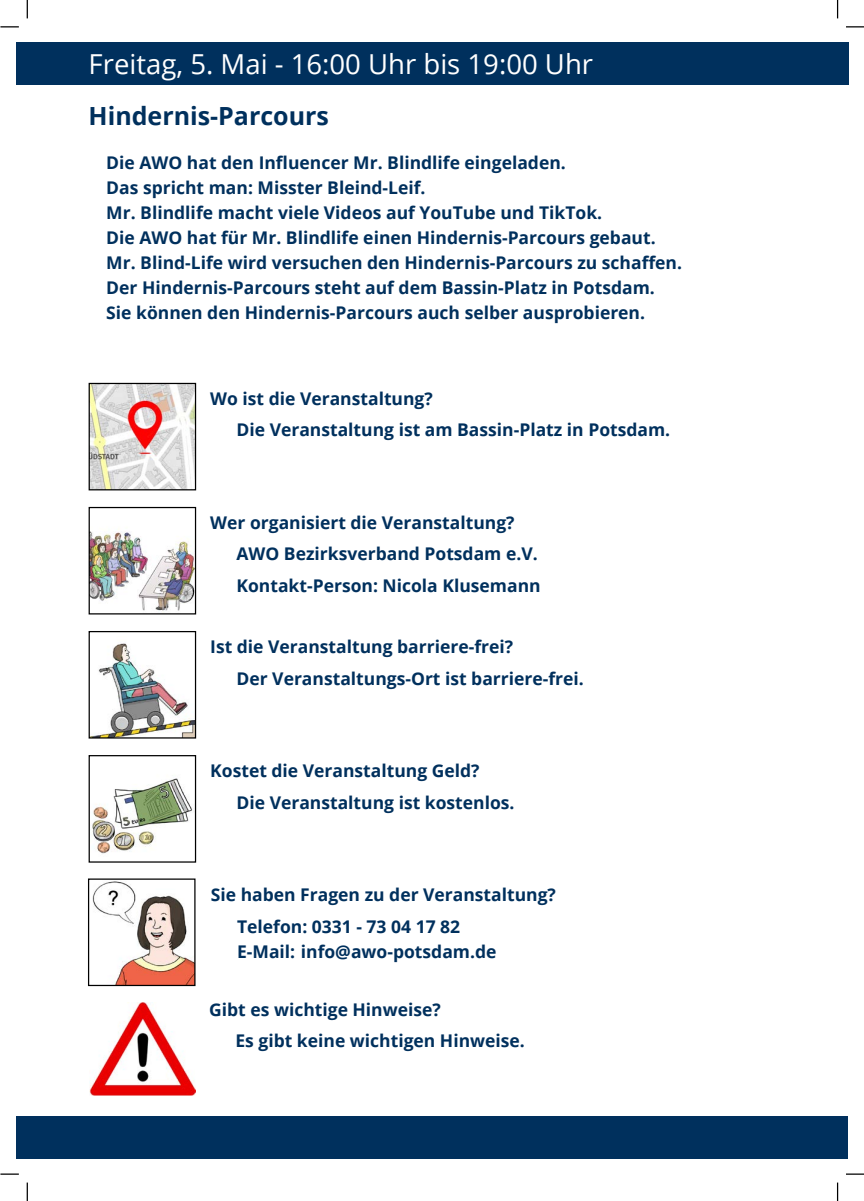
<style>
.page{position:relative;width:864px;height:1201px;background:#fff}
.page>*{position:absolute;margin:0;border:0;box-sizing:border-box;transform-origin:0 0}
.Datum_Veranstaltung_H2{font:27.5px "Open Sans";color:#fff}
.Veranstaltungen_H1{font:700 25px "Open Sans";color:#00305d}
.Fließtext_P_bold{font:700 17.5px "Open Sans";color:#00305d}
</style>
<div class="page">
<svg style="left:27px;top:0;width:1px;height:18px"></svg>
<svg style="left:0;top:26px;width:19px;height:1px"></svg>
<svg style="left:846px;top:26px;width:18px;height:1px"></svg>
<svg style="left:837px;top:0;width:1px;height:18px"></svg>
<svg style="left:837px;top:1182px;width:1px;height:18px"></svg>
<svg style="left:846px;top:1173px;width:18px;height:1px"></svg>
<svg style="left:0;top:1173px;width:19px;height:1px"></svg>
<svg style="left:27px;top:1182px;width:1px;height:18px"></svg>
<div style="left:16px;top:43px;width:833px;height:42px;background:#00305d"></div>
<div style="left:17px;top:1116px;width:831px;height:43px;background:#00305d"></div>
<img style="left:92px;top:778px;width:101px;height:76px">
<div style="left:89px;top:755px;width:107px;height:107px;border:1px solid #000"></div>
<img style="left:91px;top:385px;width:103px;height:103px">
<div style="left:89px;top:383px;width:107px;height:107px;border:1px solid #000"></div>
<img style="left:91px;top:529px;width:103px;height:82px">
<div style="left:89px;top:507px;width:107px;height:107px;border:1px solid #000"></div>
<img style="left:92px;top:643px;width:102px;height:93px">
<div style="left:89px;top:631px;width:107px;height:107px;border:1px solid #000"></div>
<img style="left:92px;top:881px;width:102px;height:103px">
<div style="left:88px;top:878px;width:108px;height:108px;border:1px solid #000"></div>
<img style="left:89px;top:1002px;width:107px;height:93px">
<h2 class="Datum_Veranstaltung_H2" style="left:89px;top:45px;width:506px">Freitag, 5. Mai - 16:00 Uhr bis 19:00 Uhr</h2>
<h1 class="Veranstaltungen_H1" style="left:89px;top:99px;width:242px">Hindernis-Parcours</h1>
<p class="Fließtext_P_bold" style="left:106px;top:151px;width:461px">Die AWO hat den Influencer Mr. Blindlife eingeladen.</p>
<p class="Fließtext_P_bold" style="left:106px;top:176px;width:321px">Das spricht man: Misster Bleind-Leif.</p>
<p class="Fließtext_P_bold" style="left:106px;top:201px;width:497px">Mr. Blindlife macht viele Videos auf YouTube und TikTok.</p>
<p class="Fließtext_P_bold" style="left:106px;top:226px;width:551px">Die AWO hat für Mr. Blindlife einen Hindernis-Parcours gebaut.</p>
<p class="Fließtext_P_bold" style="left:106px;top:251px;width:577px">Mr. Blind-Life wird versuchen den Hindernis-Parcours zu schaffen.</p>
<p class="Fließtext_P_bold" style="left:106px;top:276px;width:550px">Der Hindernis-Parcours steht auf dem Bassin-Platz in Potsdam.</p>
<p class="Fließtext_P_bold" style="left:106px;top:301px;width:540px">Sie können den Hindernis-Parcours auch selber ausprobieren.</p>
<p class="Fließtext_P_bold" style="left:210px;top:386px;width:224px">Wo ist die Veranstaltung?</p>
<p class="Fließtext_P_bold" style="left:236px;top:417px;width:435px">Die Veranstaltung ist am Bassin-Platz in Potsdam.</p>
<p class="Fließtext_P_bold" style="left:210px;top:510px;width:306px">Wer organisiert die Veranstaltung?</p>
<p class="Fließtext_P_bold" style="left:236px;top:541px;width:303px">AWO Bezirksverband Potsdam e.V.</p>
<p class="Fließtext_P_bold" style="left:236px;top:573px;width:306px">Kontakt-Person: Nicola Klusemann</p>
<p class="Fließtext_P_bold" style="left:210px;top:634px;width:304px">Ist die Veranstaltung barriere-frei?</p>
<p class="Fließtext_P_bold" style="left:236px;top:665px;width:349px">Der Veranstaltungs-Ort ist barriere-frei.</p>
<p class="Fließtext_P_bold" style="left:210px;top:758px;width:271px">Kostet die Veranstaltung Geld?</p>
<p class="Fließtext_P_bold" style="left:236px;top:790px;width:279px">Die Veranstaltung ist kostenlos.</p>
<p class="Fließtext_P_bold" style="left:211px;top:882px;width:347px">Sie haben Fragen zu der Veranstaltung?</p>
<p class="Fließtext_P_bold" style="left:237px;top:914px;width:225px">Telefon: 0331 - 73 04 17 82</p>
<p class="Fließtext_P_bold" style="left:237px;top:939px;width:261px">E-Mail: info@awo-potsdam.de</p>
<p class="Fließtext_P_bold" style="left:209px;top:997px;width:233px">Gibt es wichtige Hinweise?</p>
<p class="Fließtext_P_bold" style="left:235px;top:1028px;width:291px">Es gibt keine wichtigen Hinweise.</p>
</div>
